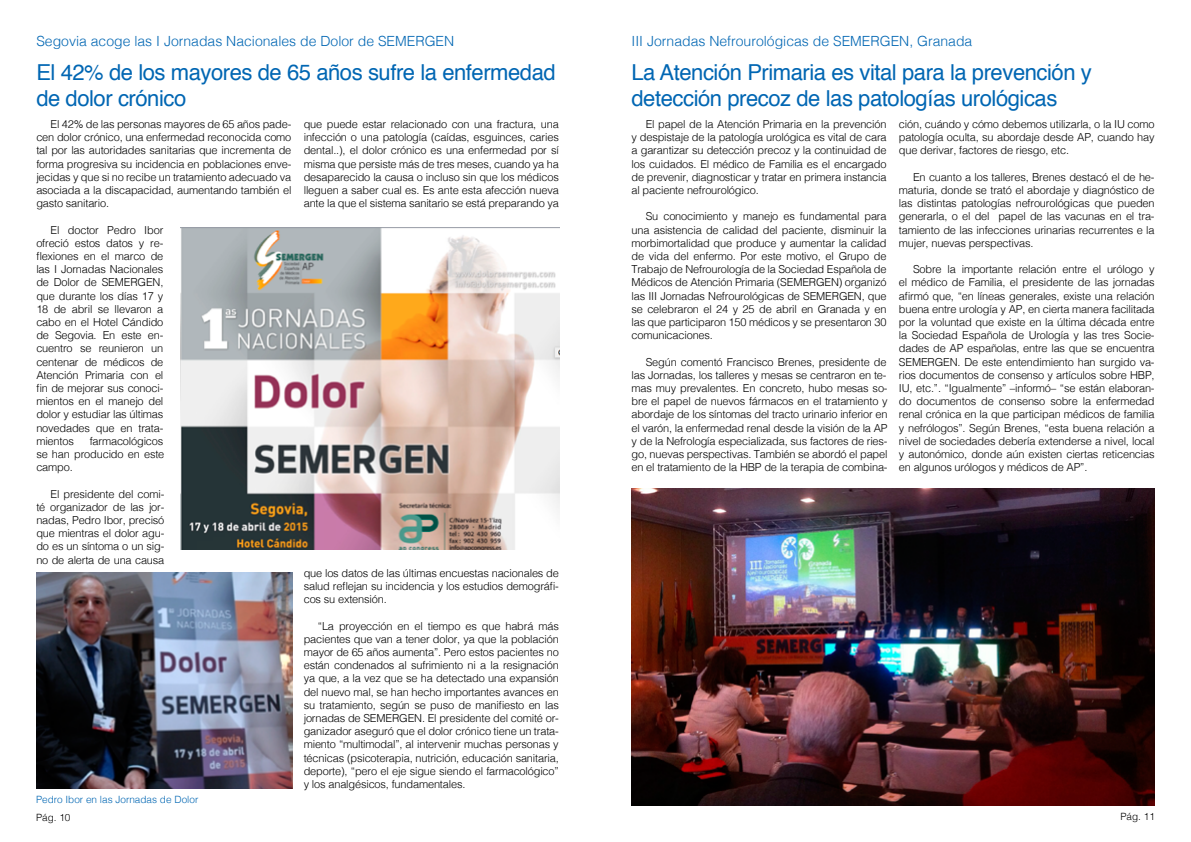
<style>
.page{position:relative;width:1191px;height:842px;background:#fff}
.page>*{position:absolute;margin:0;border:0;box-sizing:border-box;transform-origin:0 0}
.t1{font:22px/26.4px "Helvetica";letter-spacing:-.02em;color:#0066b3}
.t2{font:300 14px "Helvetica";color:#0066b3}
.t3{font:300 11px/13.2px "Helvetica";letter-spacing:-.015em;color:#000;text-align:justify}
.t4{font:300 10px "Helvetica";color:#0066b3}
.t5{font:300 10px "Helvetica";color:#000}
</style>
<div class="page">
<img style="left:181px;top:228px;width:379px;height:322px">
<img style="left:36px;top:572px;width:256px;height:217px">
<img style="left:631px;top:488px;width:524px;height:318px">
<p class="t2" style="left:36px;top:29px;width:419px">Segovia acoge las I Jornadas Nacionales de Dolor de SEMERGEN</p>
<p class="t2" style="left:631px;top:29px;width:342px">III Jornadas Nefrourológicas de SEMERGEN, Granada</p>
<h1 class="t1" style="left:36px;top:60px;width:521px">El 42% de los mayores de 65 años sufre la enfermedad de dolor crónico</h1>
<h1 class="t1" style="left:631px;top:60px;width:462px">La Atención Primaria es vital para la prevención y detección precoz de las patologías urológicas</h1>
<p class="t3" style="left:36px;top:117px;width:257px;text-indent:14px">El 42% de las personas mayores de 65 años pade&shy;cen dolor crónico, una enfermedad reconocida como tal por las autoridades sanitarias que incrementa de forma progresiva su incidencia en poblaciones enve&shy;jecidas y que si no recibe un tratamiento adecuado va asociada a la discapacidad, aumentando también el gasto sanitario.</p>
<p class="t3" style="left:36px;top:222px;width:129px;text-indent:14px">El doctor Pedro Ibor ofreció estos datos y re&shy;flexiones en el marco de las I Jornadas Nacionales de Dolor de SEMERGEN, que durante los días 17 y 18 de abril se llevaron a cabo en el Hotel Cándido de Segovia. En este en&shy;cuentro se reunieron un centenar de médicos de Atención Primaria con el fin de mejorar sus conoci&shy;mientos en el manejo del dolor y estudiar las últimas novedades que en trata&shy;mientos</p>
<p class="t3" style="left:36px;top:433px;width:130px;text-indent:53px">farmacológicos se han producido en este campo.</p>
<p class="t3" style="left:36px;top:486px;width:130px;text-indent:14px">El presidente del comi&shy;té organizador de las jor&shy;nadas, Pedro Ibor, precisó que mientras el dolor agu&shy;do es un síntoma o un sig&shy;no de alerta de una causa</p>
<p class="t4" style="left:36px;top:791px;width:164px">Pedro Ibor en las Jornadas de Dolor</p>
<p class="t3" style="left:304px;top:117px;width:257px">que puede estar relacionado con una fractura, una infección o una patología (caídas, esguinces, caries dental..), el dolor crónico es una enfermedad por sí misma que persiste más de tres meses, cuando ya ha desaparecido la causa o incluso sin que los médicos lleguen a saber cual es. Es ante esta afección nueva ante la que el sistema sanitario se está preparando ya</p>
<p class="t3" style="left:304px;top:565px;width:257px">que los datos de las últimas encuestas nacionales de salud reflejan su incidencia y los estudios demográfi&shy;cos su extensión.</p>
<p class="t3" style="left:304px;top:618px;width:257px;text-indent:14px">“La proyección en el tiempo es que habrá más pacientes que van a tener dolor, ya que la población mayor de 65 años aumenta”. Pero estos pacientes no están condenados al sufrimiento ni a la resignación ya que, a la vez que se ha detectado una expansión del nuevo mal, se han hecho importantes avances en su tratamiento, según se puso de manifiesto en las jornadas de SEMERGEN. El presidente del comité or&shy;ganizador aseguró que el dolor crónico tiene un trata&shy;miento “multimodal”, al intervenir muchas personas y técnicas (psicoterapia, nutrición, educación sanitaria, deporte), “pero el eje sigue siendo el farmacológico” y los analgésicos, fundamentales.</p>
<p class="t3" style="left:631px;top:117px;width:257px;text-indent:14px">El papel de la Atención Primaria en la prevención y despistaje de la patología urológica es vital de cara a garantizar su detección precoz y la continuidad de los cuidados. El médico de Familia es el encargado de prevenir, diagnosticar y tratar en primera instancia al paciente nefrourológico.</p>
<p class="t3" style="left:631px;top:209px;width:257px;text-indent:14px">Su conocimiento y manejo es fundamental para una asistencia de calidad del paciente, disminuir la morbimortalidad que produce y aumentar la calidad de vida del enfermo. Por este motivo, el Grupo de Trabajo de Nefrourología de la Sociedad Española de Médicos de Atención Primaria (SEMERGEN) organizó las III Jornadas Nefrourológicas de SEMERGEN, que se celebraron el 24 y 25 de abril en Granada y en las que participaron 150 médicos y se presentaron 30 comunicaciones.</p>
<p class="t3" style="left:631px;top:354px;width:258px;text-indent:14px">Según comentó Francisco Brenes, presidente de las Jornadas, los talleres y mesas se centraron en te&shy;mas muy prevalentes. En concreto, hubo mesas so&shy;bre el papel de nuevos fármacos en el tratamiento y abordaje de los síntomas del tracto urinario inferior en el varón, la enfermedad renal desde la visión de la AP y de la Nefrología especializada, sus factores de ries&shy;go, nuevas perspectivas. También se abordó el papel en el tratamiento de la HBP de la terapia de combina-</p>
<p class="t3" style="left:899px;top:117px;width:257px">ción, cuándo y cómo debemos utilizarla, o la IU como patología oculta, su abordaje desde AP, cuando hay que derivar, factores de riesgo, etc.</p>
<p class="t3" style="left:899px;top:169px;width:257px;text-indent:14px">En cuanto a los talleres, Brenes destacó el de he&shy;maturia, donde se trató el abordaje y diagnóstico de las distintas patologías nefrourológicas que pueden generarla, o el del papel de las vacunas en el tra&shy;tamiento de las infecciones urinarias recurrentes e la mujer, nuevas perspectivas.</p>
<p class="t3" style="left:899px;top:262px;width:257px;text-indent:14px">Sobre la importante relación entre el urólogo y el médico de Familia, el presidente de las jornadas afirmó que, “en líneas generales, existe una relación buena entre urología y AP, en cierta manera facilitada por la voluntad que existe en la última década entre la Sociedad Española de Urología y las tres Socie&shy;dades de AP españolas, entre las que se encuentra SEMERGEN. De este entendimiento han surgido va&shy;rios documentos de consenso y artículos sobre HBP, IU, etc.”. “Igualmente” –informó– “se están elaboran&shy;do documentos de consenso sobre la enfermedad renal crónica en la que participan médicos de familia y nefrólogos”. Según Brenes, “esta buena relación a nivel de sociedades debería extenderse a nivel, local y autonómico, donde aún existen ciertas reticencias en algunos urólogos y médicos de AP”.</p>
<p class="t5" style="left:36px;top:809px;width:36px">Pág. 10</p>
<p class="t5" style="left:1120px;top:808px;width:36px">Pág. 11</p>
</div>
